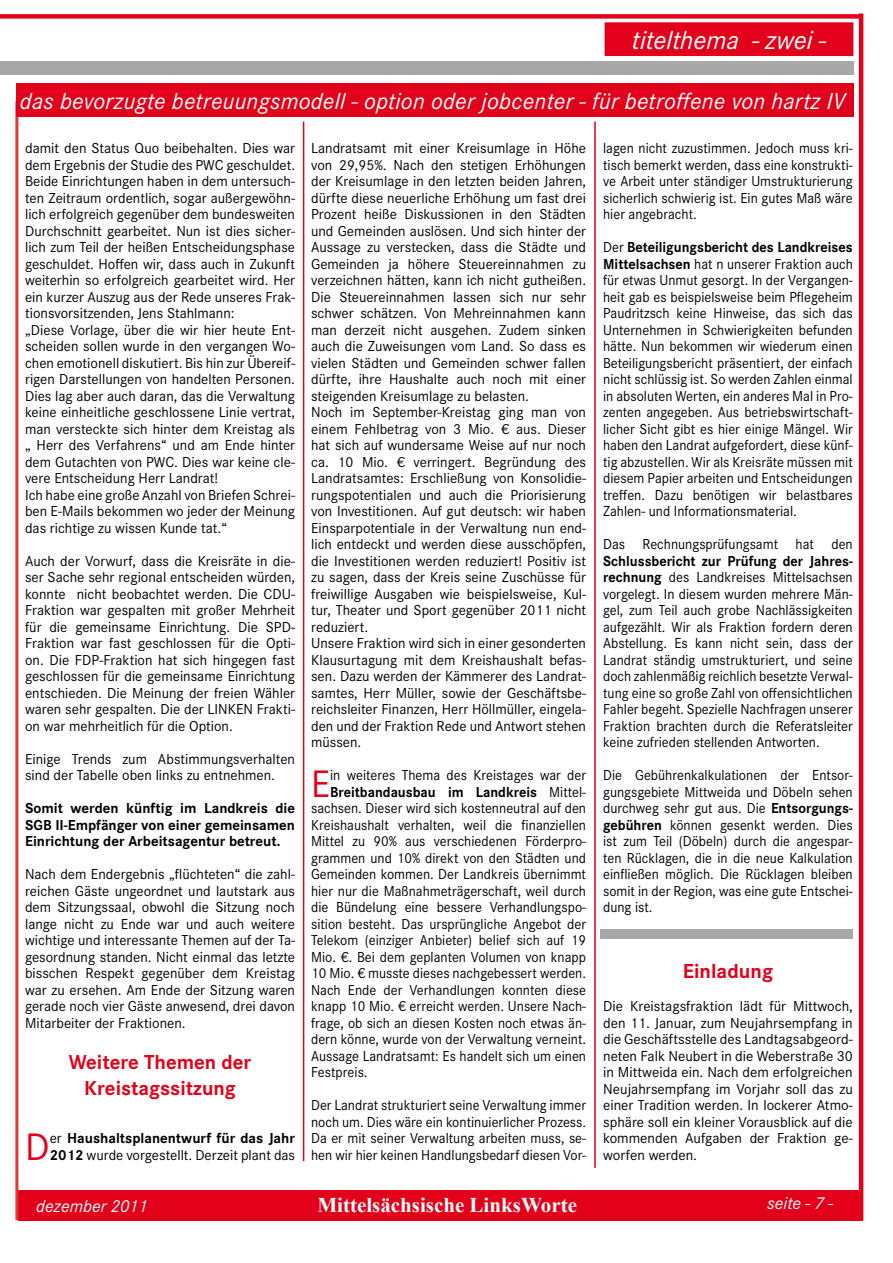
<style>
.page{position:relative;width:893px;height:1263px;background:#fff}
.page>*{position:absolute;margin:0;border:0;box-sizing:border-box;transform-origin:0 0}
.t1{font:39.75px "Corporate S";color:#e2001a;scale:.95 1}
.t2{font:39.75px "Corporate S";color:#e2001a}
.t3{font:italic 27px "Corporate S";color:#fff}
.t4{font:italic 24px "Corporate S";letter-spacing:.01em;color:#fff}
.t5{font:700 21px/25.2px "Corporate S";color:#e2001a;text-align:center}
.t6{font:700 21px "Times New Roman";color:#fff}
.t7{font:italic 18px "Corporate S";color:#fff}
.t8{font:15px/16.5px "Corporate S";color:#000}
.t9{font:15px/16.5px "Corporate S";color:#000;text-align:justify;scale:.95 1}
.t10{font:700 15px/16.5px "Corporate S";color:#000;text-align:justify}
.t11{font:700 15px "Corporate S";color:#000;scale:.95 1}
.s1{font-weight:700}
.s2{font-weight:400}
</style>
<div class="page">
<div style="left:18px;top:1189px;width:844px;height:31px;background:#e2001a"></div>
<div style="left:0;top:61px;width:853px;height:14px;background:#a7a8aa"></div>
<hr style="left:15px;top:101px;width:3px;height:1119px;background:#e53534">
<hr style="left:859px;top:14px;width:4px;height:1206px;background:#e2001a">
<div style="left:0;top:14px;width:862px;height:5px;background:#e2001a"></div>
<div style="left:605px;top:23px;width:248px;height:32px;background:#e2001a"></div>
<div style="left:605px;top:22px;width:248px;height:34px;border:2px solid #e2001a"></div>
<div style="left:16px;top:83px;width:838px;height:33px;background:#e2001a"></div>
<hr style="left:303px;top:122px;width:1px;height:1039px;background:#e2001a">
<hr style="left:593px;top:951px;width:2px;height:229px;background:#e2001a">
<hr style="left:591px;top:951px;width:2px;height:228px;background:#e2001a">
<hr style="left:593px;top:952px;width:2px;height:227px;background:#000">
<hr style="left:593px;top:954px;width:2px;height:221px;background:#e2001a">
<hr style="left:594px;top:122px;width:2px;height:1046px;background:#e2001a">
<div style="left:601px;top:929px;width:252px;height:9px;background:#a7a8aa"></div>
<h2 class="t3" style="left:632px;top:25px;width:196px">titelthema - zwei -</h2>
<h3 class="t4" style="left:20px;top:87px;width:827px">das bevorzugte betreuungsmodell - option oder jobcenter - für betroffene von hartz IV</h3>
<p class="t8" style="left:311px;top:140px;width:277px">Landratsamt mit einer Kreisumlage in Höhe von 29,95%. Nach den stetigen Erhöhungen der Kreisumlage in den letzten beiden Jahren, dürfte diese neuerliche Erhöhung um fast drei Prozent heiße Diskussionen in den Städten und Gemeinden auslösen. Und sich hinter der Aussage zu verstecken, dass die Städte und Gemeinden ja höhere Steuereinnahmen zu verzeichnen hätten, kann ich nicht gutheißen.<br>Die Steuereinnahmen lassen sich nur sehr schwer schätzen. Von Mehreinnahmen kann man derzeit nicht ausgehen. Zudem sinken auch die Zuweisungen vom Land. So dass es vielen Städten und Gemeinden schwer fallen dürfte, ihre Haushalte auch noch mit einer steigenden Kreisumlage zu belasten.<br>Noch im September-Kreistag ging man von einem Fehlbetrag von 3 Mio. € aus. Dieser hat sich auf wundersame Weise auf nur noch ca. 10 Mio. € verringert. Begründung des Landratsamtes: Erschließung von Konsolidie&shy;rungspotentialen und auch die Priorisierung von Investitionen. Auf gut deutsch: wir haben Einsparpotentiale in der Verwaltung nun end&shy;lich entdeckt und werden diese ausschöpfen, die Investitionen werden reduziert! Positiv ist zu sagen, dass der Kreis seine Zuschüsse für freiwillige Ausgaben wie beispielsweise, Kul&shy;tur, Theater und Sport gegenüber 2011 nicht reduziert.<br>Unsere Fraktion wird sich in einer gesonderten Klausurtagung mit dem Kreishaushalt befas&shy;sen. Dazu werden der Kämmerer des Landrat&shy;samtes, Herr Müller, sowie der Geschäftsbe&shy;reichsleiter Finanzen, Herr Höllmüller, eingela&shy;den und der Fraktion Rede und Antwort stehen müssen.</p>
<h1 class="t1" style="left:311px;top:761px;width:21px">E</h1>
<p class="t9" style="left:330px;top:767px;width:271px">in weiteres Thema des Kreistages war der</p>
<p class="t8" style="left:25px;top:140px;width:272px">damit den Status Quo beibehalten. Dies war dem Ergebnis der Studie des PWC geschuldet.<br>Beide Einrichtungen haben in dem untersuch&shy;ten Zeitraum ordentlich, sogar außergewöhn&shy;lich erfolgreich gegenüber dem bundesweiten Durchschnitt gearbeitet. Nun ist dies sicher&shy;lich zum Teil der heißen Entscheidungsphase geschuldet. Hoffen wir, dass auch in Zukunft weiterhin so erfolgreich gearbeitet wird. Her ein kurzer Auszug aus der Rede unseres Frak&shy;tionsvorsitzenden, Jens Stahlmann:<br>„Diese Vorlage, über die wir hier heute Ent&shy;scheiden sollen wurde in den vergangen Wo&shy;chen emotionell diskutiert. Bis hin zur Übereif&shy;rigen Darstellungen von handelten Personen.<br>Dies lag aber auch daran, das die Verwaltung keine einheitliche geschlossene Linie vertrat, man versteckte sich hinter dem Kreistag als „ Herr des Verfahrens“ und am Ende hinter dem Gutachten von PWC. Dies war keine cle&shy;vere Entscheidung Herr Landrat!<br>Ich habe eine große Anzahl von Briefen Schrei&shy;ben E-Mails bekommen wo jeder der Meinung das richtige zu wissen Kunde tat.“</p>
<p class="t8" style="left:25px;top:552px;width:272px;text-align:justify">Auch der Vorwurf, dass die Kreisräte in die&shy;ser Sache sehr regional entscheiden würden, konnte nicht beobachtet werden. Die CDU-Fraktion war gespalten mit großer Mehrheit für die gemeinsame Einrichtung. Die SPD-Fraktion war fast geschlossen für die Opti&shy;on. Die FDP-Fraktion hat sich hingegen fast geschlossen für die gemeinsame Einrichtung entschieden. Die Meinung der freien Wähler waren sehr gespalten. Die der LINKEN Frakti&shy;on war mehrheitlich für die Option.</p>
<p class="t8" style="left:25px;top:750px;width:271px">Einige Trends zum Abstimmungsverhalten sind der Tabelle oben links zu entnehmen.</p>
<p class="t10" style="left:25px;top:800px;width:272px">Somit werden künftig im Landkreis die SGB II-Empfänger von einer gemeinsamen Einrichtung der Arbeitsagentur betreut.</p>
<p class="t8" style="left:25px;top:866px;width:272px;text-align:justify">Nach dem Endergebnis „flüchteten“ die zahl&shy;reichen Gäste ungeordnet und lautstark aus dem Sitzungssaal, obwohl die Sitzung noch lange nicht zu Ende war und auch weitere wichtige und interessante Themen auf der Ta&shy;gesordnung standen. Nicht einmal das letzte bisschen Respekt gegenüber dem Kreistag war zu ersehen. Am Ende der Sitzung waren gerade noch vier Gäste anwesend, drei davon Mitarbeiter der Fraktionen.</p>
<h3 class="t5" style="left:69px;top:1050px;width:184px">Weitere Themen der<br>Kreistagssitzung</h3>
<h1 class="t2" style="left:25px;top:1124px;width:26px">D</h1>
<p class="t8" style="left:50px;top:1130px;width:247px">er <span class="s1">Haushaltsplanentwurf für das Jahr<br>2012</span> wurde vorgestellt. Derzeit plant das</p>
<p class="t9" style="left:603px;top:140px;width:264px">lagen nicht zuzustimmen. Jedoch muss kri&shy;tisch bemerkt werden, dass eine konstrukti&shy;ve Arbeit unter ständiger Umstrukturierung sicherlich schwierig ist. Ein gutes Maß wäre hier angebracht.</p>
<p class="t9" style="left:603px;top:239px;width:264px">Der <span class="s1">Beteiligungsbericht des Landkreises Mittelsachsen</span> hat n unserer Fraktion auch für etwas Unmut gesorgt. In der Vergangen&shy;heit gab es beispielsweise beim Pflegeheim Paudritzsch keine Hinweise, das sich das Unternehmen in Schwierigkeiten befunden hätte. Nun bekommen wir wiederum einen Beteiligungsbericht präsentiert, der einfach nicht schlüssig ist. So werden Zahlen einmal in absoluten Werten, ein anderes Mal in Pro&shy;zenten angegeben. Aus betriebswirtschaft&shy;licher Sicht gibt es hier einige Mängel. Wir haben den Landrat aufgefordert, diese künf&shy;tig abzustellen. Wir als Kreisräte müssen mit diesem Papier arbeiten und Entscheidungen treffen. Dazu benötigen wir belastbares Zahlen- und Informationsmaterial.</p>
<p class="t9" style="left:603px;top:536px;width:264px">Das Rechnungsprüfungsamt hat den</p>
<p class="t9" style="left:603px;top:552px;width:264px"><span class="s1">Schlussbericht zur Prüfung der Jahres&shy;rechnung</span> des Landkreises Mittelsachsen vorgelegt. In diesem wurden mehrere Män&shy;gel, zum Teil auch grobe Nachlässigkeiten aufgezählt. Wir als Fraktion fordern deren Abstellung. Es kann nicht sein, dass der Landrat ständig umstrukturiert, und seine doch zahlenmäßig reichlich besetzte Verwal&shy;tung eine so große Zahl von offensichtlichen Fahler begeht. Spezielle Nachfragen unserer Fraktion brachten durch die Referatsleiter keine zufrieden stellenden Antworten.</p>
<p class="t9" style="left:603px;top:767px;width:264px">Die Gebührenkalkulationen der Entsor&shy;gungsgebiete Mittweida und Döbeln sehen durchweg sehr gut aus. Die <span class="s1">Entsorgungs&shy;gebühren</span> können gesenkt werden. Dies ist zum Teil (Döbeln) durch die angespar&shy;ten Rücklagen, die in die neue Kalkulation einfließen möglich. Die Rücklagen bleiben somit in der Region, was eine gute Entschei&shy;dung ist.</p>
<p class="t11" style="left:330px;top:783px;width:271px">Breitbandausbau im Landkreis <span class="s2">Mittel-</span></p>
<p class="t9" style="left:311px;top:800px;width:291px">sachsen. Dieser wird sich kostenneutral auf den</p>
<p class="t9" style="left:311px;top:816px;width:291px">Kreishaushalt verhalten, weil die finanziellen</p>
<p class="t9" style="left:311px;top:833px;width:291px">Mittel zu 90% aus verschiedenen Förderpro-</p>
<p class="t9" style="left:311px;top:849px;width:291px">grammen und 10% direkt von den Städten und</p>
<p class="t9" style="left:311px;top:866px;width:291px">Gemeinden kommen. Der Landkreis übernimmt</p>
<p class="t9" style="left:311px;top:882px;width:291px">hier nur die Maßnahmeträgerschaft, weil durch</p>
<p class="t9" style="left:311px;top:899px;width:291px">die Bündelung eine bessere Verhandlungspo-</p>
<p class="t9" style="left:311px;top:915px;width:291px">sition besteht. Das ursprüngliche Angebot der</p>
<p class="t9" style="left:311px;top:932px;width:291px">Telekom (einziger Anbieter) belief sich auf 19</p>
<p class="t9" style="left:311px;top:948px;width:291px">Mio. €. Bei dem geplanten Volumen von knapp</p>
<p class="t9" style="left:311px;top:965px;width:291px">10 Mio. € musste dieses nachgebessert werden.</p>
<p class="t9" style="left:311px;top:981px;width:291px">Nach Ende der Verhandlungen konnten diese</p>
<p class="t9" style="left:311px;top:998px;width:291px">knapp 10 Mio. € erreicht werden. Unsere Nach-</p>
<p class="t9" style="left:311px;top:1014px;width:291px">frage, ob sich an diesen Kosten noch etwas än-</p>
<p class="t9" style="left:311px;top:1031px;width:291px">dern könne, wurde von der Verwaltung verneint.</p>
<p class="t9" style="left:311px;top:1047px;width:291px">Aussage Landratsamt: Es handelt sich um einen</p>
<p class="t9" style="left:311px;top:1064px;width:61px">Festpreis.</p>
<p class="t9" style="left:311px;top:1097px;width:291px">Der Landrat strukturiert seine Verwaltung immer noch um. Dies wäre ein kontinuierlicher Prozess.<br>Da er mit seiner Verwaltung arbeiten muss, se&shy;hen wir hier keinen Handlungsbedarf diesen Vor-</p>
<h3 class="t5" style="left:683px;top:959px;width:92px">Einladung</h3>
<p class="t8" style="left:603px;top:998px;width:251px;text-align:justify">Die Kreistagsfraktion lädt für Mittwoch, den 11. Januar, zum Neujahrsempfang in die Geschäftsstelle des Landtagsabgeord&shy;neten Falk Neubert in die Weberstraße 30 in Mittweida ein. Nach dem erfolgreichen Neujahrsempfang im Vorjahr soll das zu einer Tradition werden. In lockerer Atmo&shy;sphäre soll ein kleiner Vorausblick auf die kommenden Aufgaben der Fraktion ge&shy;worfen werden.</p>
<p class="t7" style="left:36px;top:1195px;width:114px">dezember 2011</p>
<h3 class="t6" style="left:317px;top:1190px;width:261px">Mittelsächsische LinksWorte</h3>
<p class="t7" style="left:767px;top:1193px;width:67px">seite - 7 -</p>
</div>
